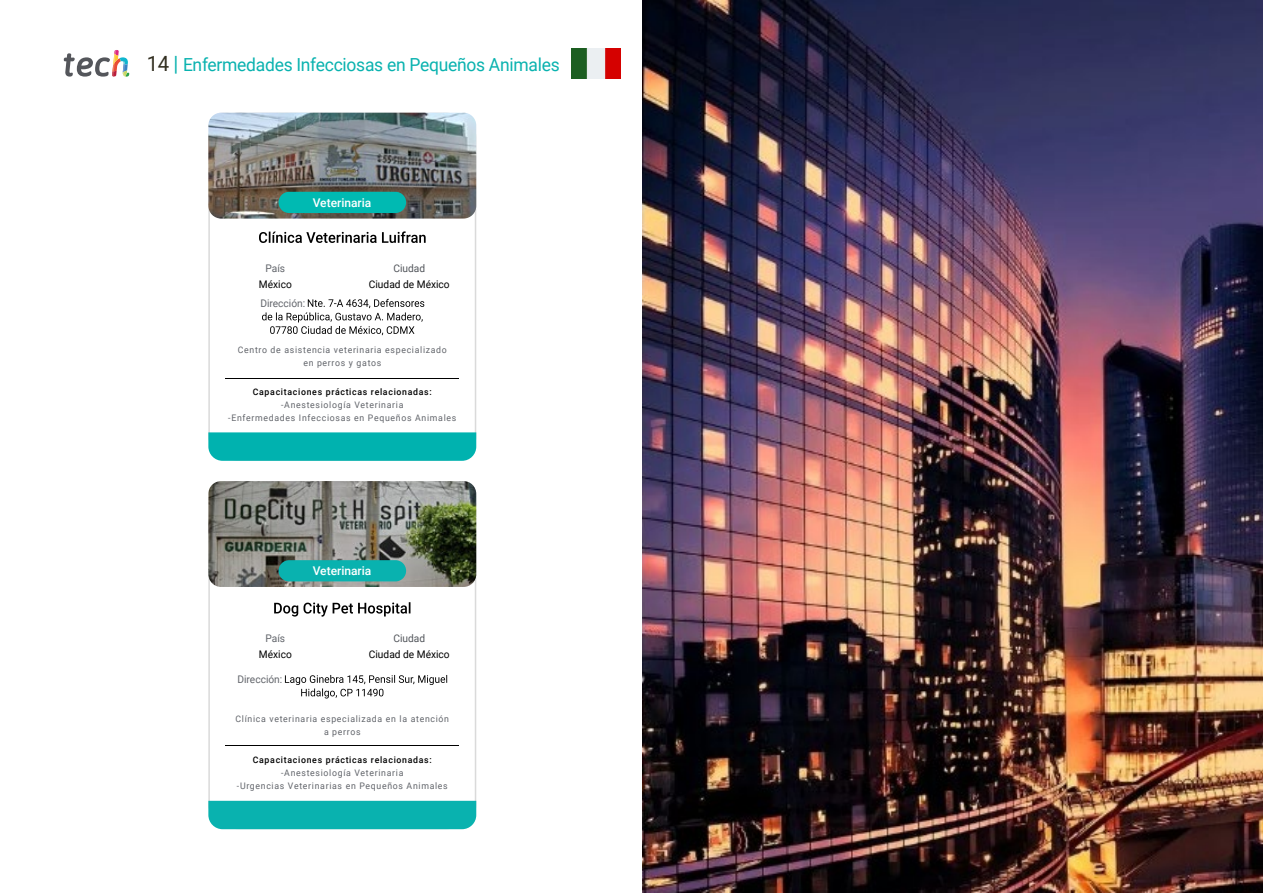
<style>
.page{position:relative;width:1263px;height:893px;background:#fff}
.page>*{position:absolute;margin:0;border:0;box-sizing:border-box;transform-origin:0 0}
.t1{font:18px "Roboto";letter-spacing:-.015em;color:#09b2af}
.t2{font:500 12px "Roboto";color:#fff}
.t3{font:10.5px "Roboto";color:#000}
.t4{font:10.5px "Roboto";color:#61646a}
.t5{font:10.5px "Roboto";color:#52555b}
.t6{font:9px/13.5px "Roboto";letter-spacing:.08em;color:#61646a;text-align:center}
.t7{font:500 9px "Roboto";letter-spacing:.08em;color:#000}
.s1{font-size:21px;color:#312e20}
.s2{font-size:21px}
</style>
<div class="page">
<img style="left:571px;top:49px;width:50px;height:30px">
<svg style="left:64px;top:50px;width:65px;height:27px"></svg>
<img style="left:642px;top:0;width:621px;height:893px">
<svg style="left:208px;top:112px;width:269px;height:337px"></svg>
<img style="left:208px;top:113px;width:268px;height:106px">
<div style="left:279px;top:192px;width:127px;height:21px;background:#00bab2;border-radius:11px"></div>
<hr style="left:225px;top:378px;width:234px;height:1px;background:#000">
<svg style="left:259px;top:231px;width:167px;height:12px"></svg>
<svg style="left:262px;top:299px;width:162px;height:36px"></svg>
<svg style="left:208px;top:432px;width:268px;height:29px;background:#08b4b1"></svg>
<svg style="left:208px;top:492px;width:269px;height:338px"></svg>
<img style="left:208px;top:481px;width:268px;height:106px">
<div style="left:279px;top:560px;width:127px;height:21px;background:#09b2af;border-radius:11px"></div>
<div style="left:208px;top:801px;width:268px;height:28px;background:#09b2af"></div>
<hr style="left:225px;top:745px;width:234px;height:1px;background:#000">
<svg style="left:274px;top:602px;width:136px;height:15px"></svg>
<svg style="left:285px;top:675px;width:162px;height:23px"></svg>
<h1 class="t1" style="left:147px;top:52px;width:414px"><span class="s1">14</span> <span class="s2">|</span> Enfermedades Infecciosas en Pequeños Animales</h1>
<h2 class="t2" style="left:313px;top:194px;width:60px">Veterinaria</h2>
<p class="t4" style="left:265px;top:261px;width:21px">País</p>
<p class="t3" style="left:259px;top:277px;width:34px">México</p>
<p class="t5" style="left:393px;top:261px;width:33px">Ciudad</p>
<p class="t3" style="left:369px;top:277px;width:82px">Ciudad de México</p>
<p class="t4" style="left:260px;top:296px;width:46px">Dirección:</p>
<p class="t6" style="left:238px;top:342px;width:211px">Centro de asistencia veterinaria especializado en perros y gatos</p>
<p class="t7" style="left:253px;top:385px;width:180px">Capacitaciones prácticas relacionadas:</p>
<p class="t6" style="left:228px;top:398px;width:230px">-Anestesiología Veterinaria<br>-Enfermedades Infecciosas en Pequeños Animales</p>
<h2 class="t2" style="left:313px;top:563px;width:60px">Veterinaria</h2>
<p class="t4" style="left:265px;top:631px;width:21px">País</p>
<p class="t3" style="left:259px;top:647px;width:34px">México</p>
<p class="t5" style="left:393px;top:631px;width:33px">Ciudad</p>
<p class="t3" style="left:369px;top:647px;width:82px">Ciudad de México</p>
<p class="t4" style="left:237px;top:672px;width:46px">Dirección:</p>
<p class="t6" style="left:236px;top:711px;width:215px">Clínica veterinaria especializada en la atención a perros</p>
<p class="t7" style="left:253px;top:753px;width:180px">Capacitaciones prácticas relacionadas:</p>
<p class="t6" style="left:237px;top:766px;width:212px">-Anestesiología Veterinaria<br>-Urgencias Veterinarias en Pequeños Animales</p>
</div>
